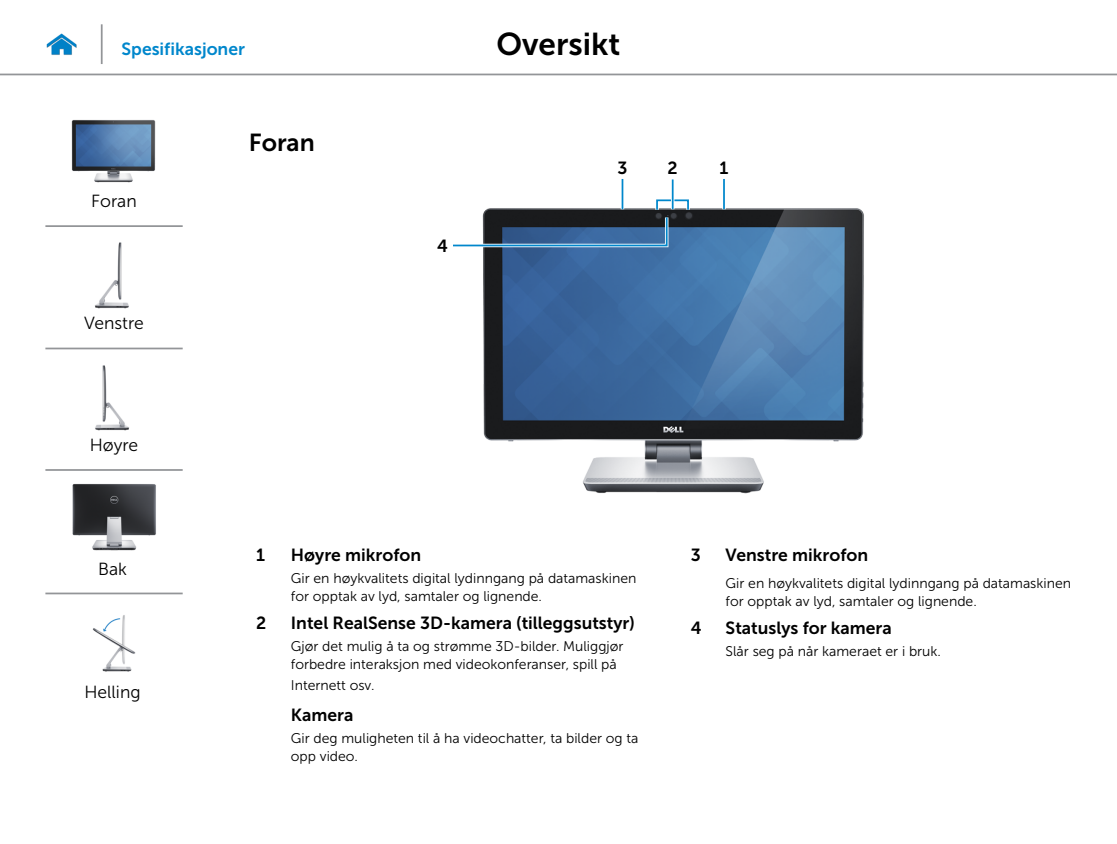
<style>
.page{position:relative;width:1117px;height:844px;background:#fff}
.page>*{position:absolute;margin:0;border:0;box-sizing:border-box;transform-origin:0 0}
.t1{font:31.5px "Museo Sans For Dell 700";color:#000}
.Head2{font:24.5px "Museo Sans For Dell 700";color:#000}
.Callout_Head{font:17.5px "Museo Sans For Dell 700";color:#000}
.t2{font:17.5px "Museo Sans For Dell 300";color:#000}
.Hyperlink{font:17.5px "Museo Sans For Dell 700";color:#0087cc}
.Callout-L{font:17.5px "Museo Sans For Dell 700";color:#000}
.Callout_description{font:14px/17.5px "Museo Sans For Dell 300";color:#000}
.Callout_Head-2{font:14px/17.5px "Museo Sans For Dell 300";color:#000}
</style>
<div class="page">
<hr style="left:0;top:74px;width:1116px;height:1px;background:#939598">
<img style="left:46px;top:33px;width:31px;height:22px">
<img style="left:483px;top:208px;width:381px;height:286px">
<hr style="left:722px;top:179px;width:3px;height:30px;background:#fff">
<hr style="left:723px;top:179px;width:1px;height:30px;background:#0087cc">
<svg style="left:620px;top:179px;width:4px;height:30px"></svg>
<hr style="left:621px;top:179px;width:2px;height:30px;background:#0087cc">
<svg style="left:453px;top:214px;width:217px;height:35px"></svg>
<div style="left:655px;top:198px;width:34px;height:13px;border:4px solid #fff"></div>
<div style="left:656px;top:199px;width:32px;height:11px;border:2px solid #0087cc"></div>
<svg style="left:670px;top:179px;width:4px;height:30px"></svg>
<hr style="left:671px;top:179px;width:2px;height:30px;background:#0087cc">
<hr style="left:101px;top:24px;width:2px;height:40px;background:#939598">
<img style="left:71px;top:120px;width:85px;height:63px">
<img style="left:95px;top:242px;width:34px;height:67px">
<img style="left:95px;top:365px;width:34px;height:66px">
<img style="left:72px;top:484px;width:84px;height:67px">
<img style="left:92px;top:615px;width:44px;height:57px">
<hr style="left:45px;top:225px;width:138px;height:2px;background:#939598">
<hr style="left:45px;top:347px;width:138px;height:2px;background:#939598">
<hr style="left:45px;top:469px;width:138px;height:1px;background:#939598">
<hr style="left:45px;top:592px;width:138px;height:2px;background:#939598">
<p class="Hyperlink" style="left:122px;top:39px;width:125px">Spesifikasjoner</p>
<h1 class="t1" style="left:496px;top:26px;width:125px">Oversikt</h1>
<p class="t2" style="left:91px;top:191px;width:47px">Foran</p>
<p class="t2" style="left:84px;top:313px;width:61px">Venstre</p>
<p class="t2" style="left:90px;top:436px;width:50px">Høyre</p>
<p class="t2" style="left:98px;top:559px;width:30px">Bak</p>
<p class="t2" style="left:84px;top:682px;width:58px">Helling</p>
<p class="Head2" style="left:249px;top:128px;width:68px">Foran</p>
<p class="Callout-L" style="left:437px;top:236px;width:12px">4</p>
<p class="Callout-L" style="left:617px;top:158px;width:12px">3</p>
<p class="Callout-L" style="left:667px;top:158px;width:12px">2</p>
<p class="Callout-L" style="left:719px;top:158px;width:10px">1</p>
<p class="Callout_Head" style="left:256px;top:544px;width:10px">1</p>
<p class="Callout_Head" style="left:291px;top:544px;width:132px">Høyre mikrofon</p>
<p class="Callout_description" style="left:291px;top:569px;width:347px">Gir en høykvalitets digital lydinngang på datamaskinen for opptak av lyd, samtaler og lignende.</p>
<p class="Callout_Head" style="left:256px;top:612px;width:12px">2</p>
<p class="Callout_Head" style="left:291px;top:612px;width:345px">Intel RealSense 3D-kamera (tilleggsutstyr)</p>
<p class="Callout_description" style="left:291px;top:637px;width:334px">Gjør det mulig å ta og strømme 3D-bilder. Muliggjør forbedre interaksjon med videokonferanser, spill på</p>
<p class="Callout_description" style="left:291px;top:676px;width:85px">Internett osv.</p>
<p class="Callout_Head" style="left:291px;top:704px;width:64px">Kamera</p>
<p class="Callout_description" style="left:291px;top:729px;width:349px">Gir deg muligheten til å ha videochatter, ta bilder og ta opp video.</p>
<p class="Callout_Head" style="left:690px;top:544px;width:12px">3</p>
<p class="Callout_Head" style="left:725px;top:544px;width:144px">Venstre mikrofon</p>
<p class="Callout_Head-2" style="left:725px;top:574px;width:347px">Gir en høykvalitets digital lydinngang på datamaskinen for opptak av lyd, samtaler og lignende.</p>
<p class="Callout_Head" style="left:690px;top:617px;width:12px">4</p>
<p class="Callout_Head" style="left:725px;top:617px;width:168px">Statuslys for kamera</p>
<p class="Callout_description" style="left:725px;top:642px;width:217px">Slår seg på når kameraet er i bruk.</p>
</div>
